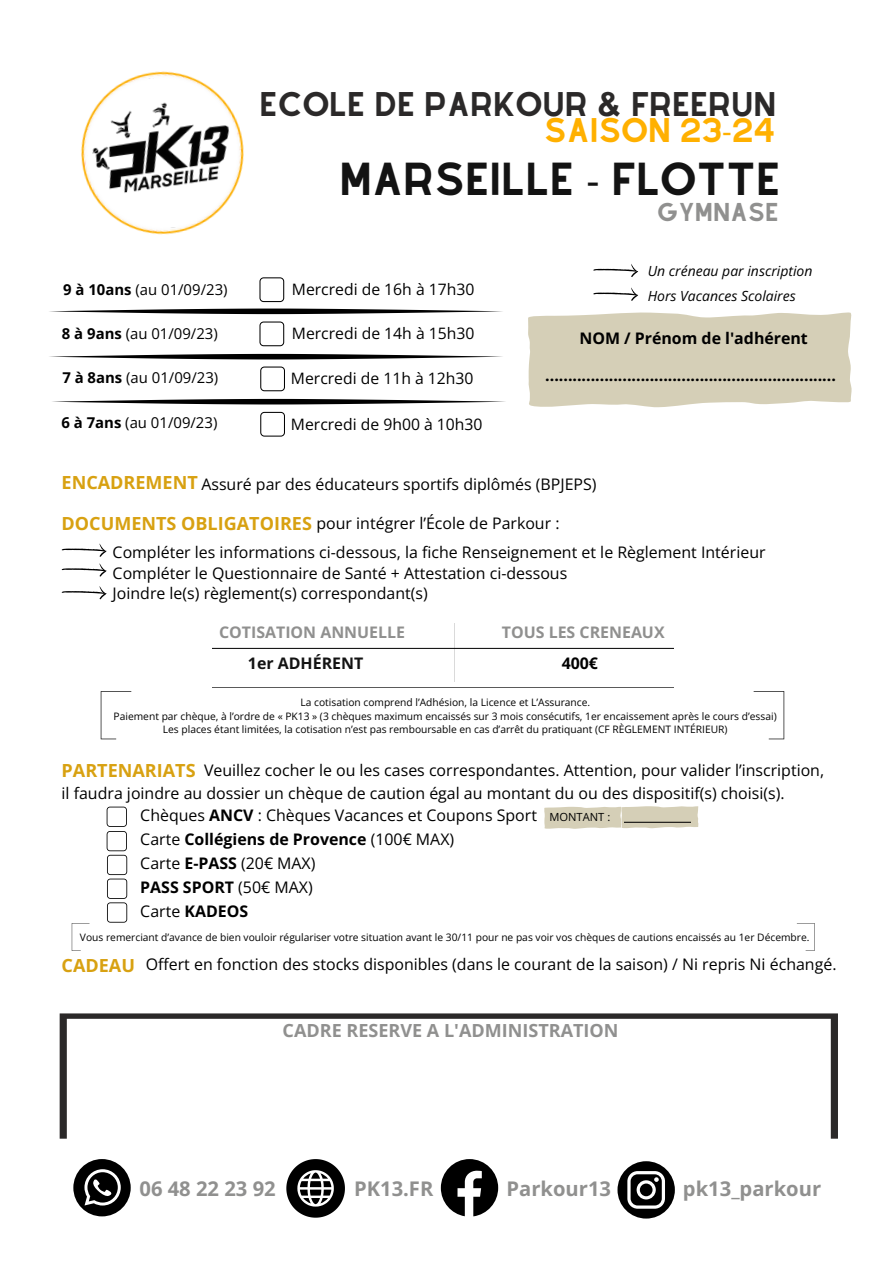
<style>
.page{position:relative;width:893px;height:1264px;background:#fff}
.page>*{position:absolute;margin:0;border:0;box-sizing:border-box;transform-origin:0 0}
.t1{font:40.35px "Alyssum Sans";color:#131313}
.t2{font:29.85px "Alyssum Sans";color:#2b2929}
.t3{font:29.85px "Alyssum Sans";color:#ffb000}
.t4{font:22.5px "Alyssum Sans";color:#90908f}
.t5{font:700 20.25px "Open Sans";color:#90908f}
.t6{font:700 18px "Open Sans";color:#d8a111}
.t7{font:700 18px "Open Sans";color:#90908f}
.t8{font:15.9px "Open Sans";color:#000}
.t9{font:700 15.9px "Open Sans";color:#000}
.t10{font:700 15.9px "Open Sans";color:#90908f}
.t11{font:700 15.9px "Open Sans";color:#131313}
.t12{font:15.75px "Open Sans";color:#000}
.t13{font:14.85px "Open Sans";color:#000}
.t14{font:italic 13.95px "Open Sans";color:#000}
.t15{font:11.25px "Open Sans";color:#000}
.t16{font:10.2px "Open Sans";color:#000}
.s1{font-weight:700}
.s2{font-family:"Noto Sans"}
.s3{font-weight:400}
</style>
<div class="page">
<svg style="left:528px;top:312px;width:323px;height:96px;background:#d8d2bc"></svg>
<svg style="left:593px;top:264px;width:45px;height:13px"></svg>
<svg style="left:49px;top:308px;width:454px;height:6px"></svg>
<svg style="left:259px;top:277px;width:25px;height:25px"></svg>
<svg style="left:593px;top:287px;width:45px;height:14px"></svg>
<svg style="left:62px;top:543px;width:45px;height:14px"></svg>
<svg style="left:62px;top:563px;width:45px;height:14px"></svg>
<svg style="left:62px;top:586px;width:45px;height:13px"></svg>
<svg style="left:101px;top:691px;width:31px;height:48px"></svg>
<svg style="left:753px;top:691px;width:31px;height:48px"></svg>
<svg style="left:107px;top:806px;width:20px;height:116px"></svg>
<svg style="left:544px;top:806px;width:154px;height:23px;background:#d5cfba"></svg>
<svg style="left:72px;top:923px;width:18px;height:28px"></svg>
<svg style="left:796px;top:923px;width:18px;height:28px"></svg>
<svg style="left:60px;top:1013px;width:777px;height:125px"></svg>
<svg style="left:617px;top:1161px;width:57px;height:57px"></svg>
<svg style="left:286px;top:1159px;width:59px;height:58px"></svg>
<svg style="left:441px;top:1159px;width:57px;height:57px"></svg>
<svg style="left:73px;top:1159px;width:58px;height:57px"></svg>
<img style="left:81px;top:71px;width:163px;height:164px">
<svg style="left:52px;top:399px;width:453px;height:5px"></svg>
<svg style="left:260px;top:412px;width:25px;height:24px"></svg>
<svg style="left:259px;top:321px;width:25px;height:25px"></svg>
<svg style="left:260px;top:366px;width:25px;height:25px"></svg>
<svg style="left:49px;top:354px;width:454px;height:5px"></svg>
<svg style="left:213px;top:623px;width:460px;height:65px"></svg>
<svg style="left:455px;top:624px;width:41px;height:57px"></svg>
<p class="t13" style="left:63px;top:279px;width:166px"><span class="s1">9 à 10ans</span> (au 01/09/23)</p>
<p class="t2" style="left:259px;top:87px;width:518px">ECOLE DE PARKOUR &amp; FREERUN</p>
<p class="t3" style="left:544px;top:112px;width:233px">SAISON 23<span class="s2">-</span>24</p>
<p class="t1" style="left:339px;top:155px;width:442px">MARSEILLE <span class="s2">-</span> FLOTTE</p>
<p class="t4" style="left:656px;top:198px;width:123px">GYMNASE</p>
<p class="t12" style="left:292px;top:278px;width:184px">Mercredi de 16h à 17h30</p>
<p class="t14" style="left:647px;top:261px;width:166px">Un créneau par inscription</p>
<p class="t14" style="left:647px;top:286px;width:149px">Hors Vacances Scolaires</p>
<p class="t13" style="left:62px;top:323px;width:157px"><span class="s1">8 à 9ans</span> (au 01/09/23)</p>
<p class="t12" style="left:292px;top:322px;width:184px">Mercredi de 14h à 15h30</p>
<p class="t13" style="left:62px;top:367px;width:157px"><span class="s1">7 à 8ans</span> (au 01/09/23)</p>
<p class="t12" style="left:291px;top:367px;width:184px">Mercredi de 11h à 12h30</p>
<p class="t13" style="left:61px;top:412px;width:157px"><span class="s1">6 à 7ans</span> (au 01/09/23)</p>
<p class="t12" style="left:291px;top:413px;width:193px">Mercredi de 9h00 à 10h30</p>
<p class="t9" style="left:579px;top:327px;width:230px">NOM / Prénom de l'adhérent</p>
<p class="t9" style="left:545px;top:364px;width:292px">................................................................</p>
<p class="t6" style="left:62px;top:470px;width:138px">ENCADREMENT</p>
<p class="t8" style="left:201px;top:473px;width:396px">Assuré par des éducateurs sportifs diplômés (BPJEPS)</p>
<p class="t6" style="left:62px;top:510px;width:252px">DOCUMENTS OBLIGATOIRES</p>
<p class="t8" style="left:316px;top:512px;width:244px">pour intégrer l’École de Parkour :</p>
<p class="t8" style="left:113px;top:540px;width:654px">Compléter les informations ci-dessous, la fiche Renseignement et le Règlement Intérieur</p>
<p class="t8" style="left:113px;top:562px;width:456px">Compléter le Questionnaire de Santé + Attestation ci-dessous</p>
<p class="t8" style="left:113px;top:582px;width:316px">Joindre le(s) règlement(s) correspondant(s)</p>
<p class="t10" style="left:219px;top:621px;width:187px">COTISATION ANNUELLE</p>
<p class="t10" style="left:502px;top:621px;width:164px">TOUS LES CRENEAUX</p>
<p class="t11" style="left:248px;top:652px;width:117px">1er ADHÉRENT</p>
<p class="t9" style="left:561px;top:652px;width:38px">400€</p>
<p class="t16" style="left:300px;top:695px;width:291px">La cotisation comprend l’Adhésion, la Licence et L’Assurance.</p>
<p class="t16" style="left:114px;top:708px;width:664px">Paiement par chèque, à l’ordre de « PK13 » (3 chèques maximum encaissés sur 3 mois consécutifs, 1er encaissement après le cours d’essai)</p>
<p class="t16" style="left:163px;top:722px;width:566px">Les places étant limitées, la cotisation n’est pas remboursable en cas d’arrêt du pratiquant (CF RÈGLEMENT INTÉRIEUR)</p>
<p class="t6" style="left:62px;top:758px;width:135px">PARTENARIATS</p>
<p class="t8" style="left:204px;top:758px;width:621px">Veuillez cocher le ou les cases correspondantes. Attention, pour valider l’inscription,</p>
<p class="t8" style="left:62px;top:781px;width:724px">il faudra joindre au dossier un chèque de caution égal au montant du ou des dispositif(s) choisi(s).</p>
<p class="t8" style="left:140px;top:804px;width:398px">Chèques <span class="s1">ANCV</span> : Chèques Vacances et Coupons Sport</p>
<p class="t9" style="left:140px;top:828px;width:315px"><span class="s3">Carte</span> Collégiens de Provence <span class="s3">(100€ MAX)</span></p>
<p class="t8" style="left:140px;top:852px;width:177px">Carte <span class="s1">E-PASS</span> (20€ MAX)</p>
<p class="t9" style="left:140px;top:875px;width:174px">PASS SPORT <span class="s3">(50€ MAX)</span></p>
<p class="t9" style="left:140px;top:899px;width:109px"><span class="s3">Carte</span> KADEOS</p>
<p class="t15" style="left:549px;top:809px;width:62px">MONTANT :</p>
<p class="t16" style="left:80px;top:930px;width:731px">Vous remerciant d’avance de bien vouloir régulariser votre situation avant le 30/11 pour ne pas voir vos chèques de cautions encaissés au 1er Décembre.</p>
<p class="t6" style="left:62px;top:952px;width:75px">CADEAU</p>
<p class="t8" style="left:146px;top:952px;width:692px">Offert en fonction des stocks disponibles (dans le courant de la saison) / Ni repris Ni échangé.</p>
<p class="t7" style="left:282px;top:1017px;width:337px">CADRE RESERVE A L'ADMINISTRATION</p>
<p class="t5" style="left:139px;top:1174px;width:138px">06 48 22 23 92</p>
<p class="t5" style="left:354px;top:1174px;width:81px">PK13.FR</p>
<p class="t5" style="left:506px;top:1174px;width:106px">Parkour13</p>
<p class="t5" style="left:683px;top:1174px;width:140px">pk13_parkour</p>
</div>
